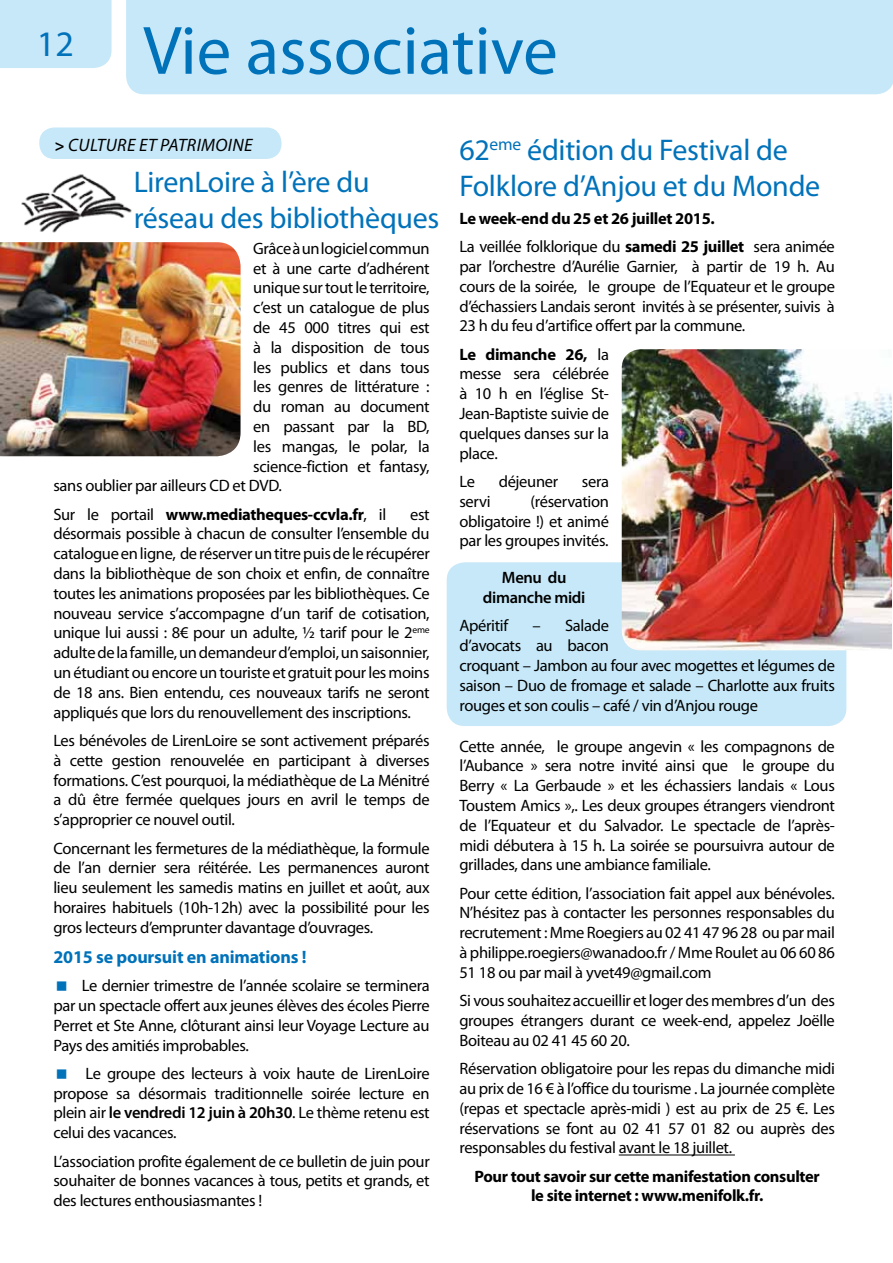
<style>
.page{position:relative;width:893px;height:1263px;background:#fff}
.page>*{position:absolute;margin:0;border:0;box-sizing:border-box;transform-origin:0 0}
.t1{font:69px "Myriad Pro";color:#0072ba}
.t2{font:36px "Myriad Pro";color:#0072ba}
.t3{font:30px/36px "Myriad Pro";letter-spacing:-.01em;color:#0072ba}
.t4{font:700 18px "Myriad Pro";letter-spacing:-.01em;color:#0072ba}
.t5{font:italic 18px "Myriad Pro";letter-spacing:.02em;color:#000}
.t6{font:16.5px/19.8px "Myriad Pro";letter-spacing:-.02em;color:#000;text-align:justify}
.t7{font:700 16.5px/28.3px "Myriad Pro";letter-spacing:-.02em;color:#000}
.t8{font:600 16.5px/19.8px "Myriad Pro";letter-spacing:-.02em;color:#000;text-align:center}
.s1{font-weight:700;font-style:normal;font-size:16.5px}
.s2{font-weight:400}
.s3{font-weight:700}
.s4{font-weight:600}
</style>
<div class="page">
<div style="left:447px;top:562px;width:399px;height:164px;background:#c7e8f8;border-radius:18px"></div>
<img style="left:0;top:242px;width:241px;height:214px">
<div style="left:39px;top:127px;width:242px;height:32px;background:#c7e8f8;border-radius:15px"></div>
<img style="left:21px;top:174px;width:111px;height:59px">
<hr style="left:619px;top:1154px;width:116px;height:1px;background:#000">
<img style="left:622px;top:349px;width:270px;height:301px">
<div style="left:0;top:0;width:112px;height:68px;background:#c7e8f8"></div>
<div style="left:126px;top:0;width:767px;height:94px;background:#c7e8f8"></div>
<h2 class="t2" style="left:37px;top:22px;width:38px">12</h2>
<h1 class="t1" style="left:143px;top:8px;width:416px">Vie associative</h1>
<p class="t5" style="left:55px;top:133px;width:24px"><span class="s1">&gt;</span> CULTURE</p>
<p class="t5" style="left:139px;top:133px;width:115px">ET PATRIMOINE</p>
<h3 class="t3" style="left:459px;top:131px;width:362px">62<sup>eme</sup> édition du Festival de<br>Folklore d’Anjou et du Monde</h3>
<p class="t7" style="left:459px;top:204px;width:377px">Le week-end du 25 et 26 juillet 2015.<br><span class="s2">La veillée folklorique du</span> samedi 25 juillet <span class="s2">sera animée</span></p>
<p class="t6" style="left:459px;top:256px;width:377px">par l’orchestre d’Aurélie Garnier, à partir de 19 h. Au cours de la soirée, le groupe de l’Equateur et le groupe d’échassiers Landais seront invités à se présenter, suivis à 23 h du feu d’artifice offert par la commune.</p>
<p class="t6" style="left:459px;top:344px;width:151px"><span class="s3">Le dimanche 26,</span> la messe sera célébrée à 10 h en l’église St-Jean-Baptiste suivie de quelques danses sur la place.</p>
<p class="t6" style="left:459px;top:471px;width:17px">Le</p>
<p class="t6" style="left:499px;top:471px;width:61px">déjeuner</p>
<p class="t6" style="left:582px;top:471px;width:29px">sera</p>
<p class="t6" style="left:459px;top:491px;width:33px">servi</p>
<h3 class="t3" style="left:134px;top:163px;width:307px">LirenLoire à l’ère du réseau des bibliothèques</h3>
<p class="t6" style="left:253px;top:238px;width:178px">Grâce à un logiciel commun</p>
<p class="t6" style="left:253px;top:258px;width:178px">et à une carte d’adhérent</p>
<p class="t6" style="left:253px;top:278px;width:178px">unique sur tout le territoire,</p>
<p class="t6" style="left:253px;top:297px;width:178px">c’est un catalogue de plus</p>
<p class="t6" style="left:253px;top:317px;width:178px">de 45 000 titres qui est</p>
<p class="t6" style="left:253px;top:337px;width:178px">à la disposition de tous</p>
<p class="t6" style="left:253px;top:357px;width:178px">les publics et dans tous</p>
<p class="t6" style="left:253px;top:377px;width:178px">les genres de littérature :</p>
<p class="t6" style="left:253px;top:396px;width:178px">du roman au document</p>
<p class="t6" style="left:253px;top:416px;width:178px">en passant par la BD,</p>
<p class="t6" style="left:253px;top:436px;width:178px">les mangas, le polar, la</p>
<p class="t6" style="left:253px;top:456px;width:178px">science-fiction et fantasy,</p>
<p class="t6" style="left:53px;top:476px;width:230px">sans oublier par ailleurs CD et DVD.</p>
<p class="t7" style="left:53px;top:499px;width:334px"><span class="s2">Sur le portail</span> www.mediatheques-ccvla.fr<span class="s2">, il</span></p>
<p class="t6" style="left:459px;top:491px;width:151px;text-indent:71px">(réservation obligatoire !) et animé par les groupes invités.</p>
<p class="t8" style="left:483px;top:567px;width:104px">Menu du dimanche midi</p>
<p class="t6" style="left:459px;top:616px;width:51px">Apéritif</p>
<p class="t6" style="left:53px;top:504px;width:378px;text-indent:357px">est désormais possible à chacun de consulter l’ensemble du catalogue en ligne, de réserver un titre puis de le récupérer dans la bibliothèque de son choix et enfin, de connaître toutes les animations proposées par les bibliothèques. Ce nouveau service s’accompagne d’un tarif de cotisation, unique lui aussi : 8€ pour un adulte, ½ tarif pour le 2<sup>eme </sup>adulte de la famille, un demandeur d’emploi, un saisonnier, un étudiant ou encore un touriste et gratuit pour les moins de 18 ans. Bien entendu, ces nouveaux tarifs ne seront appliqués que lors du renouvellement des inscriptions.</p>
<p class="t6" style="left:53px;top:730px;width:378px">Les bénévoles de LirenLoire se sont activement préparés à cette gestion renouvelée en participant à diverses formations. C’est pourquoi, la médiathèque de La Ménitré a dû être fermée quelques jours en avril le temps de s’approprier ce nouvel outil.</p>
<p class="t6" style="left:53px;top:838px;width:378px">Concernant les fermetures de la médiathèque, la formule de l’an dernier sera réitérée. Les permanences auront lieu seulement les samedis matins en juillet et août, aux horaires habituels (10h-12h) avec la possibilité pour les gros lecteurs d’emprunter davantage d’ouvrages.</p>
<p class="t4" style="left:53px;top:945px;width:255px">2015 se poursuit en animations !</p>
<p class="t6" style="left:53px;top:975px;width:378px;text-indent:28px">Le dernier trimestre de l’année scolaire se terminera par un spectacle offert aux jeunes élèves des écoles Pierre Perret et Ste Anne, clôturant ainsi leur Voyage Lecture au Pays des amitiés improbables.</p>
<p class="t6" style="left:53px;top:1063px;width:378px;text-indent:32px">Le groupe des lecteurs à voix haute de LirenLoire propose sa désormais traditionnelle soirée lecture en plein air <span class="s4">le vendredi 12 juin à 20h30</span>. Le thème retenu est celui des vacances.</p>
<p class="t6" style="left:53px;top:1151px;width:378px">L’association profite également de ce bulletin de juin pour souhaiter de bonnes vacances à tous, petits et grands, et des lectures enthousiasmantes !</p>
<p class="t6" style="left:459px;top:616px;width:377px;text-align:left;text-indent:73px">– Salade<br>d’avocats au bacon<br>croquant – Jambon au four avec mogettes et légumes de saison – Duo de fromage et salade – Charlotte aux fruits rouges et son coulis – café / vin d’Anjou rouge</p>
<p class="t6" style="left:459px;top:736px;width:377px">Cette année, le groupe angevin « les compagnons de l’Aubance » sera notre invité ainsi que le groupe du Berry « La Gerbaude » et les échassiers landais « Lous Toustem Amics »,. Les deux groupes étrangers viendront de l’Equateur et du Salvador. Le spectacle de l’après&shy;midi débutera à 15 h. La soirée se poursuivra autour de grillades, dans une ambiance familiale.</p>
<p class="t6" style="left:459px;top:883px;width:377px">Pour cette édition, l’association fait appel aux bénévoles.<br>N’hésitez pas à contacter les personnes responsables du recrutement : Mme Roegiers au 02 41 47 96 28 ou par mail à philippe.roegiers@wanadoo.fr / Mme Roulet au 06 60 86<br>51 18 ou par mail à yvet49@gmail.com</p>
<p class="t6" style="left:459px;top:990px;width:377px">Si vous souhaitez accueillir et loger des membres d’un des groupes étrangers durant ce week-end, appelez Joëlle Boiteau au 02 41 45 60 20.</p>
<p class="t6" style="left:459px;top:1058px;width:377px">Réservation obligatoire pour les repas du dimanche midi au prix de 16 € à l’office du tourisme . La journée complète (repas et spectacle après-midi ) est au prix de 25 €. Les réservations se font au 02 41 57 01 82 ou auprès des responsables du festival avant le 18 juillet.</p>
<p class="t7" style="left:474px;top:1165px;width:347px;line-height:19.8px;text-align:center">Pour tout savoir sur cette manifestation consulter le site internet : www.menifolk.fr.</p>
</div>
